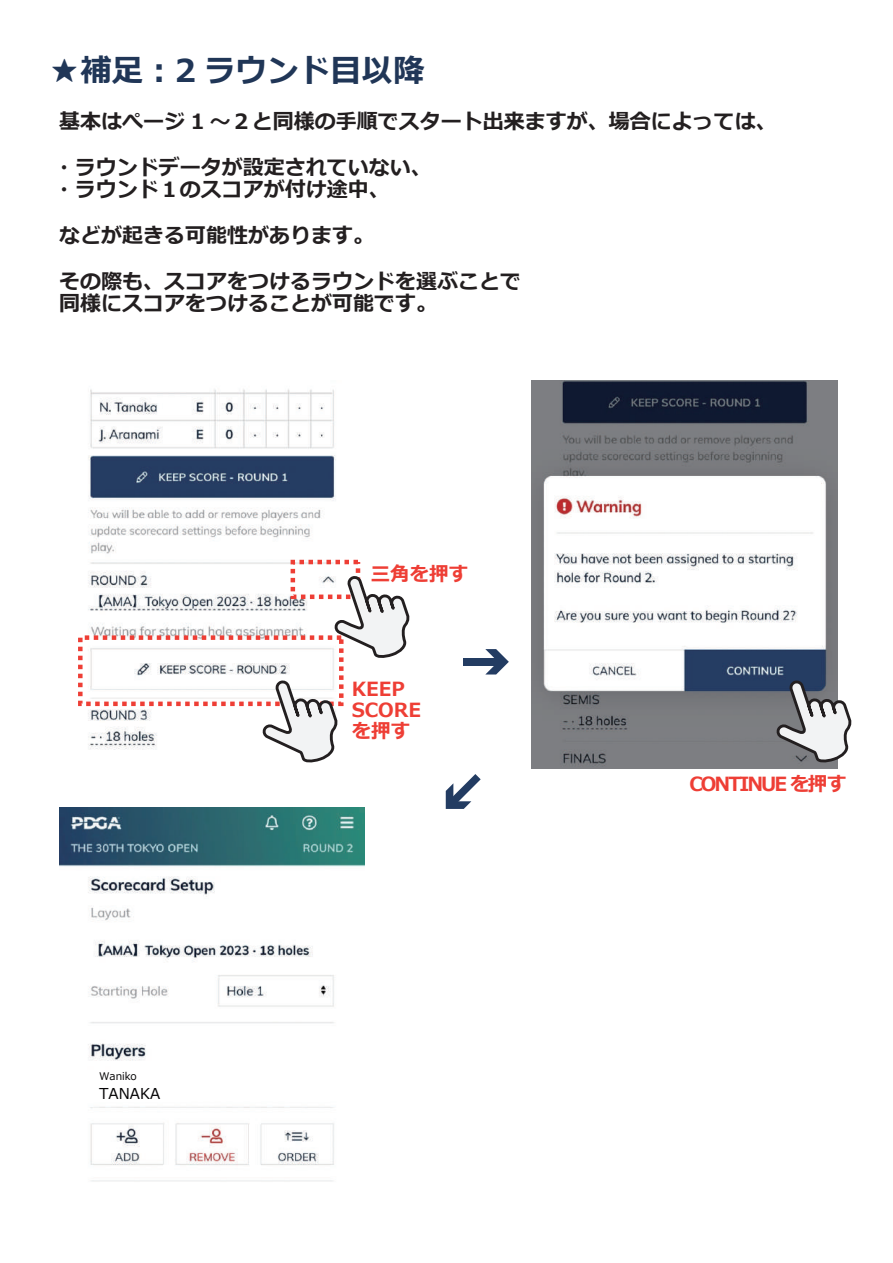
<style>
.page{position:relative;width:893px;height:1263px;background:#fff}
.page>*{position:absolute;margin:0;border:0;box-sizing:border-box;transform-origin:0 0}
.t1{font:700 31.5px "Meiryo";color:#203657}
.t2{font:700 21px/45.6px "Meiryo";color:#231f20}
.t3{font:700 19.5px/21px "Meiryo";color:#ee3e35}
.t4{font:700 19.5px "Meiryo";letter-spacing:-.1em;color:#ee3e35}
.t5{font:15px "Meiryo";color:#050405}
.t6{font:10.5px "Meiryo";color:#050405}
</style>
<div class="page">
<img style="left:532px;top:381px;width:305px;height:387px">
<img style="left:78px;top:389px;width:283px;height:361px">
<div style="left:291px;top:560px;width:69px;height:39px;border:4px dashed #ee3e35"></div>
<svg style="left:335px;top:573px;width:75px;height:88px"></svg>
<svg style="left:777px;top:678px;width:75px;height:87px"></svg>
<div style="left:78px;top:635px;width:266px;height:71px;border:4px dashed #ee3e35"></div>
<svg style="left:263px;top:678px;width:76px;height:85px"></svg>
<img style="left:59px;top:808px;width:306px;height:374px">
<div style="left:463px;top:658px;width:37px;height:7px;background:#233c62"></div>
<svg style="left:485px;top:649px;width:24px;height:25px"></svg>
<svg style="left:446px;top:774px;width:35px;height:35px"></svg>
<div style="left:80px;top:1070px;width:78px;height:31px;background:#fff"></div>
<h1 class="t1" style="left:49px;top:48px;width:377px">★補足︓2 ラウンド目以降</h1>
<p class="t2" style="left:54px;top:100px;width:724px">基本はぺージ 1 ～２と同様の手順でスタート出来ますが、場合によっては、・ラウンドデータが設定されていない、</p>
<p class="t2" style="left:54px;top:168px;width:469px">・ラウンド１のスコアが付け途中、<br>などが起きる可能性があります。<br>その際も、スコアをつけるラウンドを選ぶことで</p>
<p class="t2" style="left:59px;top:282px;width:379px">同様にスコアをつけることが可能です。</p>
<p class="t3" style="left:371px;top:564px;width:99px">三角を押す</p>
<p class="t6" style="left:99px;top:1069px;width:39px">Waniko</p>
<p class="t5" style="left:99px;top:1083px;width:63px">TANAKA</p>
<p class="t3" style="left:352px;top:679px;width:71px">KEEP<br>SCOREを押す</p>
<p class="t4" style="left:689px;top:770px;width:159px">CONTINUE を押す</p>
</div>
